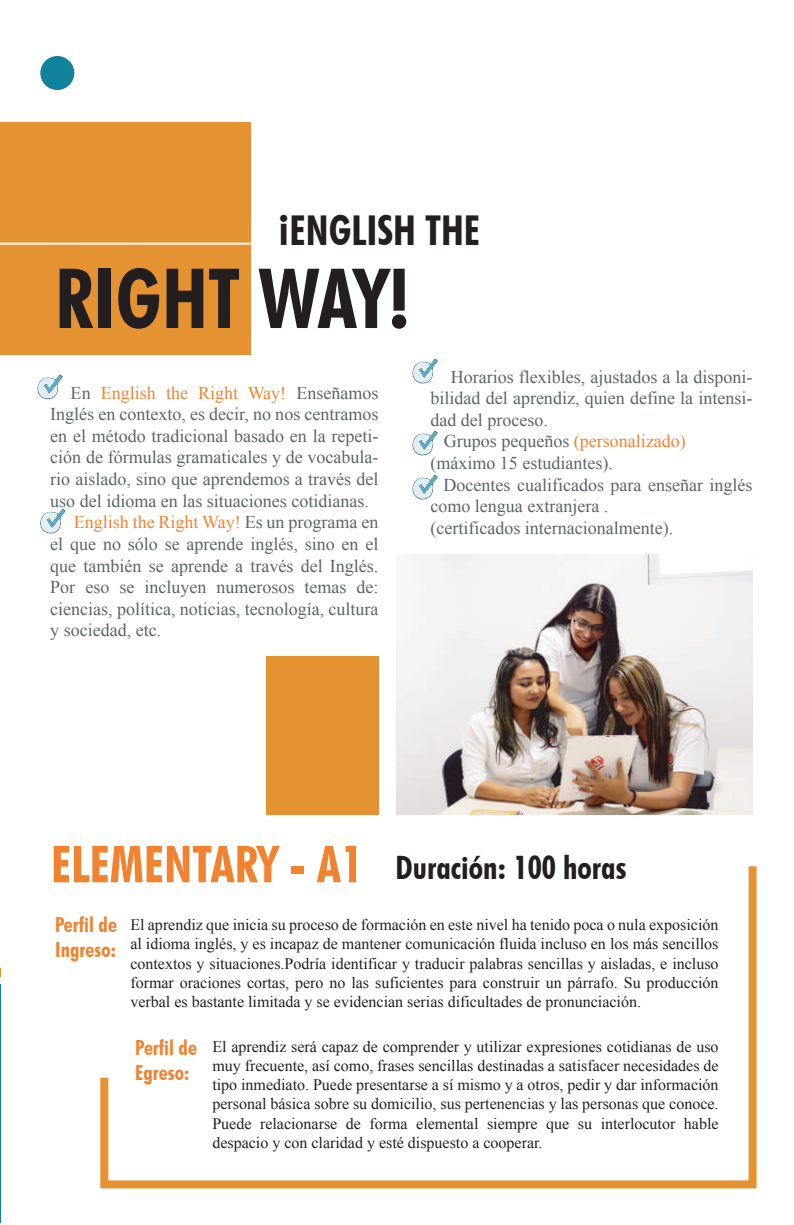
<style>
.page{position:relative;width:794px;height:1225px;background:#fff}
.page>*{position:absolute;margin:0;border:0;box-sizing:border-box;transform-origin:0 0}
.t1{font:700 condensed 83.2px "Futura BT";color:#231f20}
.t2{font:700 condensed 51px "Futura BT";color:#f08230}
.t3{font:700 condensed 41.2px "Futura BT";color:#231f20}
.t4{font:700 condensed 32.2px "Futura BT";color:#231f20}
.t5{font:700 condensed 20.8px/25px "Futura BT";color:#f08230}
.t6{font:18px "Times New Roman";color:#5c6467}
.t7{font:18px "Times New Roman";color:#f08230}
.t8{font:16px/19.2px "Times New Roman";color:#231f20;text-align:justify}
.s1{color:#5c6467}
</style>
<div class="page">
<div style="left:0;top:122px;width:250px;height:232px;background:#e59233"></div>
<img style="left:396px;top:554px;width:356px;height:260px">
<hr style="left:0;top:984px;width:1px;height:238px;background:#10829b">
<hr style="left:0;top:243px;width:250px;height:2px;background:#fff">
<svg style="left:37px;top:374px;width:26px;height:25px"></svg>
<svg style="left:412px;top:359px;width:26px;height:25px"></svg>
<svg style="left:412px;top:430px;width:26px;height:25px"></svg>
<svg style="left:412px;top:475px;width:26px;height:25px"></svg>
<svg style="left:40px;top:509px;width:26px;height:25px"></svg>
<div style="left:266px;top:656px;width:112px;height:158px;background:#e59233"></div>
<svg style="left:100px;top:866px;width:657px;height:323px"></svg>
<div style="left:40px;top:56px;width:34px;height:34px;background:#10829b;border-radius:50%"></div>
<h3 class="t3" style="left:278px;top:206px;width:203px">¡ENGLISH THE</h3>
<h1 class="t1" style="left:55px;top:248px;width:357px">RIGHT WAY!</h1>
<p class="t7" style="left:71px;top:380px;width:309px"><span class="s1">En</span> English the Right Way! <span class="s1">Enseñamos</span></p>
<p class="t6" style="left:50px;top:402px;width:330px">Inglés en contexto, es decir, no nos centramos</p>
<p class="t6" style="left:50px;top:424px;width:329px">en el método tradicional basado en la repeti-</p>
<p class="t6" style="left:50px;top:445px;width:329px">ción de fórmulas gramaticales y de vocabula-</p>
<p class="t6" style="left:50px;top:467px;width:330px">rio aislado, sino que aprendemos a través del</p>
<p class="t6" style="left:50px;top:488px;width:320px">uso del idioma en las situaciones cotidianas.</p>
<p class="t7" style="left:74px;top:510px;width:306px">English the Right Way! <span class="s1">Es un programa en</span></p>
<p class="t6" style="left:50px;top:532px;width:330px">el que no sólo se aprende inglés, sino en el</p>
<p class="t6" style="left:50px;top:553px;width:330px">que también se aprende a través del Inglés.</p>
<p class="t6" style="left:50px;top:575px;width:330px">Por eso se incluyen numerosos temas de:</p>
<p class="t6" style="left:50px;top:596px;width:330px">ciencias, política, noticias, tecnología, cultura</p>
<p class="t6" style="left:50px;top:618px;width:112px">y sociedad, etc.</p>
<p class="t6" style="left:451px;top:364px;width:303px">Horarios flexibles, ajustados a la disponi-</p>
<p class="t6" style="left:430px;top:386px;width:324px">bilidad del aprendiz, quien define la intensi-</p>
<p class="t6" style="left:430px;top:408px;width:119px">dad del proceso.</p>
<p class="t7" style="left:444px;top:429px;width:243px"><span class="s1">Grupos pequeños</span> (personalizado)</p>
<p class="t6" style="left:430px;top:451px;width:184px">(máximo 15 estudiantes).</p>
<p class="t6" style="left:443px;top:472px;width:310px">Docentes cualificados para enseñar inglés</p>
<p class="t6" style="left:430px;top:494px;width:179px">como lengua extranjera .</p>
<p class="t6" style="left:430px;top:516px;width:244px">(certificados internacionalmente).</p>
<h2 class="t2" style="left:51px;top:833px;width:314px">ELEMENTARY - A1</h2>
<p class="t8" style="left:130px;top:915px;width:590px">El aprendiz que inicia su proceso de formación en este nivel ha tenido poca o nula exposición al idioma inglés, y es incapaz de mantener comunicación fluida incluso en los más sencillos contextos y situaciones.Podría identificar y traducir palabras sencillas y aisladas, e incluso formar oraciones cortas, pero no las suficientes para construir un párrafo. Su producción verbal es bastante limitada y se evidencian serias dificultades de pronunciación.</p>
<h3 class="t4" style="left:395px;top:848px;width:232px">Duración: 100 horas</h3>
<h3 class="t5" style="left:55px;top:912px;width:63px">Perfil de<br>Ingreso:</h3>
<h3 class="t5" style="left:135px;top:1034px;width:63px">Perfil de<br>Egreso:</h3>
<p class="t8" style="left:212px;top:1036px;width:508px">El aprendiz será capaz de comprender y utilizar expresiones cotidianas de uso muy frecuente, así como, frases sencillas destinadas a satisfacer necesidades de tipo inmediato. Puede presentarse a sí mismo y a otros, pedir y dar información personal básica sobre su domicilio, sus pertenencias y las personas que conoce.<br>Puede relacionarse de forma elemental siempre que su interlocutor hable despacio y con claridad y esté dispuesto a cooperar.</p>
</div>
